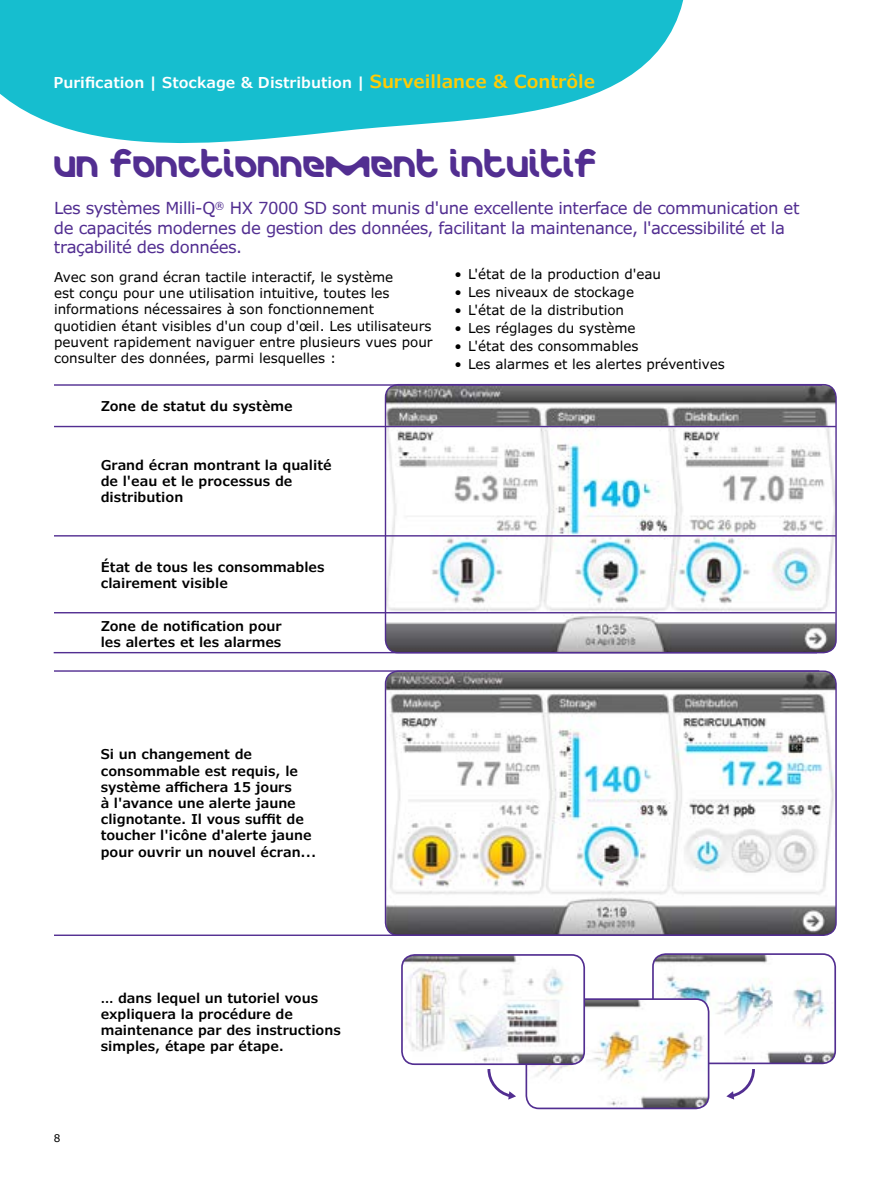
<style>
.page{position:relative;width:891px;height:1188px;background:#fff}
.page>*{position:absolute;margin:0;border:0;box-sizing:border-box;transform-origin:0 0}
.t1{font:30px "Merck";color:#522e91}
.t2{font:16.5px/19.5px "Verdana Pro";letter-spacing:-.025em;color:#522e91}
.t3{font:600 15px "Verdana Pro";color:#fff}
.t4{font:600 13.5px/16.2px "Verdana Pro";color:#000}
.t5{font:13.5px/16.2px "Verdana Pro";color:#000}
.t6{font:10.5px "Verdana Pro";color:#000}
.s1{font-size:18px;color:#ffcb05}
</style>
<div class="page">
<svg style="left:487px;top:1069px;width:29px;height:31px"></svg>
<svg style="left:726px;top:1069px;width:29px;height:31px"></svg>
<img style="left:385px;top:672px;width:451px;height:263px">
<img style="left:385px;top:385px;width:451px;height:268px">
<img style="left:653px;top:954px;width:182px;height:109px">
<div style="left:652px;top:953px;width:184px;height:111px;border:2px solid #522e91;border-radius:13px"></div>
<img style="left:526px;top:999px;width:183px;height:109px">
<div style="left:526px;top:998px;width:183px;height:111px;border:2px solid #522e91;border-radius:13px"></div>
<img style="left:402px;top:955px;width:182px;height:109px">
<div style="left:401px;top:954px;width:184px;height:111px;border:2px solid #522e91;border-radius:13px"></div>
<hr style="left:54px;top:426px;width:782px;height:1px;background:#522e91">
<hr style="left:54px;top:384px;width:768px;height:2px;background:#522e91">
<hr style="left:54px;top:535px;width:782px;height:2px;background:#522e91">
<hr style="left:54px;top:612px;width:782px;height:1px;background:#522e91">
<hr style="left:54px;top:652px;width:763px;height:1px;background:#522e91">
<hr style="left:54px;top:935px;width:765px;height:1px;background:#522e91">
<hr style="left:54px;top:670px;width:765px;height:2px;background:#522e91">
<svg style="left:0;top:0;width:684px;height:144px;fill:#16becf"></svg>
<p class="t3" style="left:53px;top:73px;width:543px">Purification | Stockage &amp; Distribution | <span class="s1">Surveillance &amp; Contrôle</span></p>
<h1 class="t1" style="left:54px;top:142px;width:545px">UN FONCTIONNEMENT INTUITIF</h1>
<p class="t2" style="left:54px;top:199px;width:747px">Les systèmes Milli-Q<sup>®</sup> HX 7000 SD sont munis d'une excellente interface de communication et de capacités modernes de gestion des données, facilitant la maintenance, l'accessibilité et la traçabilité des données.</p>
<p class="t5" style="left:54px;top:269px;width:380px">Avec son grand écran tactile interactif, le système<br>est conçu pour une utilisation intuitive, toutes les informations nécessaires à son fonctionnement quotidien étant visibles d'un coup d'œil. Les utilisateurs peuvent rapidement naviguer entre plusieurs vues pour consulter des données, parmi lesquelles :</p>
<p class="t5" style="left:455px;top:266px;width:208px">• L'état de la production d'eau</p>
<p class="t5" style="left:455px;top:284px;width:181px">• Les niveaux de stockage</p>
<p class="t5" style="left:455px;top:302px;width:171px">• L'état de la distribution</p>
<p class="t5" style="left:455px;top:320px;width:183px">• Les réglages du système</p>
<p class="t5" style="left:455px;top:338px;width:186px">• L'état des consommables</p>
<p class="t5" style="left:455px;top:356px;width:272px">• Les alarmes et les alertes préventives</p>
<p class="t4" style="left:101px;top:398px;width:194px">Zone de statut du système</p>
<p class="t4" style="left:101px;top:457px;width:233px">Grand écran montrant la qualité de l'eau et le processus de distribution</p>
<p class="t4" style="left:101px;top:559px;width:226px">État de tous les consommables clairement visible</p>
<p class="t4" style="left:101px;top:617px;width:183px">Zone de notification pour les alertes et les alarmes</p>
<p class="t4" style="left:101px;top:746px;width:217px">Si un changement de consommable est requis, le système affichera 15 jours<br>à l'avance une alerte jaune clignotante. Il vous suffit de toucher l'icône d'alerte jaune pour ouvrir un nouvel écran...</p>
<p class="t6" style="left:54px;top:1131px;width:8px">8</p>
<p class="t4" style="left:101px;top:990px;width:242px">… dans lequel un tutoriel vous expliquera la procédure de maintenance par des instructions simples, étape par étape.</p>
</div>
